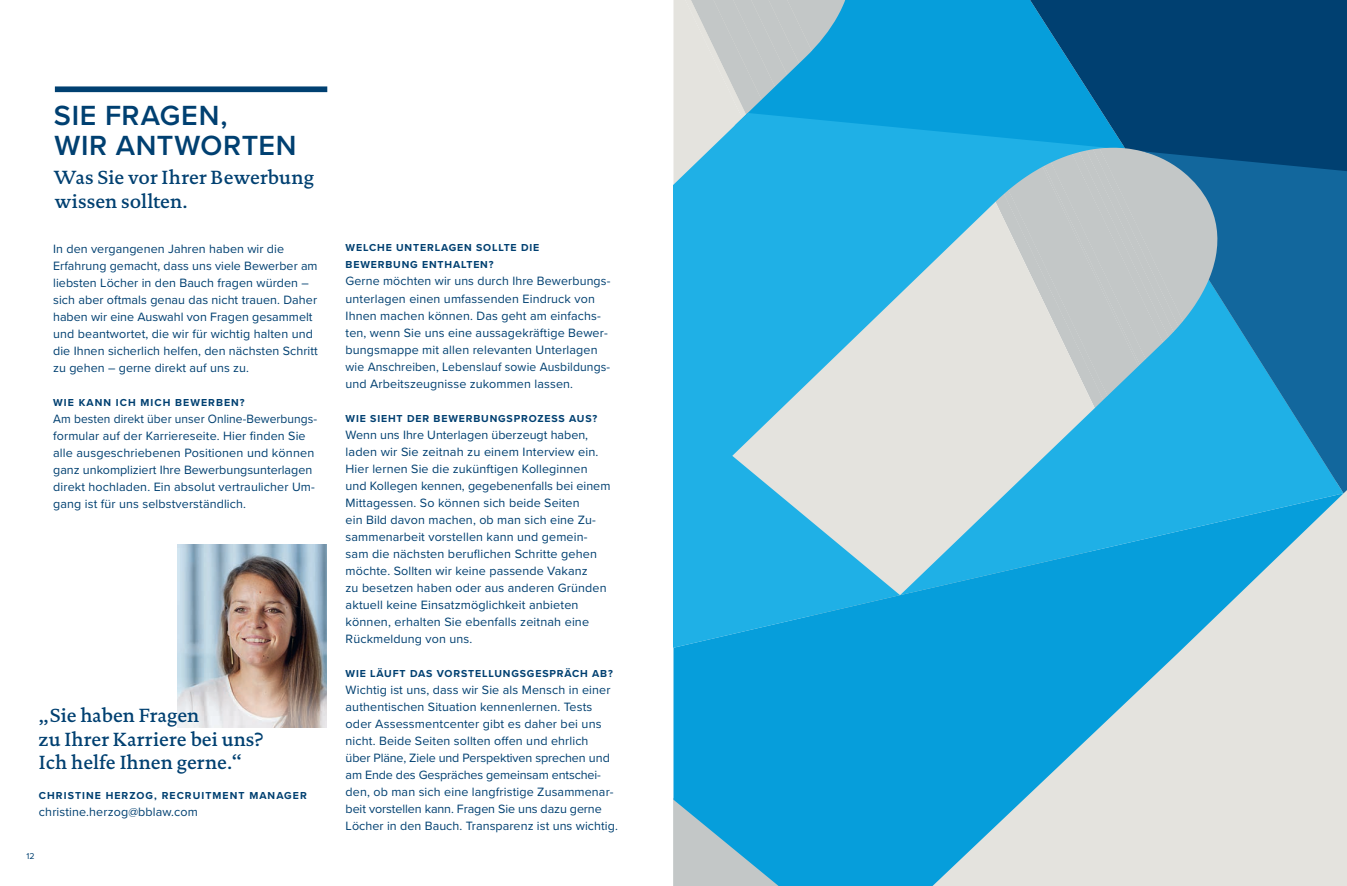
<style>
.page{position:relative;width:1347px;height:886px;background:#fff}
.page>*{position:absolute;margin:0;border:0;box-sizing:border-box;transform-origin:0 0}
.H2_Proxima_Nova_23pt{font:600 28.75px/29.2px "Proxima Nova";letter-spacing:.02em;color:#004071}
._03_Zitat_rechtsbünd{font:500 19.38px/23.8px "DTL Documenta TOT";color:#004071}
.Intro-Text_DTL_Docum{font:500 19.38px/23.8px "DTL Documenta TOT";color:#004071}
.Fließtext_Proxima_No{font:12.5px/17px "Proxima Nova";letter-spacing:.01em;color:#004071}
.Fließtext_Proxima_No-2{font:12.5px/17px "Proxima Nova";letter-spacing:.01em;color:#004071;scale:.96 1}
._03_Zitat_rechtsbünd-2{font:700 10.5px/17.1px "Proxima Nova";letter-spacing:.08em;color:#004071}
._03_Zitat_rechtsbünd-3{font:700 10.5px "Proxima Nova";letter-spacing:.1em;color:#004071}
.t1{font:8.75px "Proxima Nova";color:#004071}
</style>
<div class="page">
<img style="left:177px;top:544px;width:150px;height:183px">
<svg style="left:673px;top:0;width:101px;height:58px;background:#cdd0ce"></svg>
<svg style="left:774px;top:0;width:572px;height:196px;background:#116090"></svg>
<svg style="left:673px;top:58px;width:434px;height:435px;background:#52b8de"></svg>
<svg style="left:900px;top:280px;width:242px;height:213px;background:#bcd5db"></svg>
<svg style="left:673px;top:493px;width:670px;height:393px;background:#5ab9dd"></svg>
<svg style="left:1142px;top:151px;width:204px;height:342px;background:#3793bf"></svg>
<div style="left:55px;top:86px;width:272px;height:6px;background:#004071"></div>
<p class="H2_Proxima_Nova_23pt" style="left:54px;top:100px;width:244px">SIE FRAGEN,<br>WIR ANTWORTEN</p>
<p class="Intro-Text_DTL_Docum" style="left:54px;top:165px;width:261px">Was Sie vor Ihrer Bewerbung wissen sollten.</p>
<p class="Fließtext_Proxima_No" style="left:53px;top:240px;width:266px">In den vergangenen Jahren haben wir die Erfahrung gemacht, dass uns viele Bewerber am liebsten Löcher in den Bauch fragen würden – sich aber oftmals genau das nicht trauen. Daher haben wir eine Auswahl von Fragen gesammelt und beantwortet, die wir für wichtig halten und die Ihnen sicherlich helfen, den nächsten Schritt zu gehen – gerne direkt auf uns zu.</p>
<h3 class="_03_Zitat_rechtsbünd-3" style="left:53px;top:395px;width:193px">WIE KANN ICH MICH BEWERBEN?</h3>
<p class="Fließtext_Proxima_No-2" style="left:53px;top:410px;width:276px">Am besten direkt über unser Online-Bewerbungs&shy;formular auf der Karriereseite. Hier finden Sie alle ausgeschriebenen Positionen und können ganz unkompliziert Ihre Bewerbungsunterlagen direkt hochladen. Ein absolut vertraulicher Um&shy;gang ist für uns selbstverständlich.</p>
<p class="_03_Zitat_rechtsbünd" style="left:39px;top:703px;width:226px">„Sie haben Fragen<br>zu Ihrer Karriere bei uns?<br>Ich helfe Ihnen gerne.“</p>
<p class="_03_Zitat_rechtsbünd-3" style="left:39px;top:787px;width:269px">CHRISTINE HERZOG, RECRUITMENT MANAGER</p>
<p class="Fließtext_Proxima_No" style="left:39px;top:802px;width:160px">christine.herzog@bblaw.com</p>
<p class="t1" style="left:27px;top:850px;width:10px">12</p>
<h3 class="_03_Zitat_rechtsbünd-2" style="left:345px;top:239px;width:195px">WELCHE UNTERLAGEN SOLLTE DIE<br>BEWERBUNG ENTHALTEN?</h3>
<p class="Fließtext_Proxima_No" style="left:345px;top:272px;width:266px">Gerne möchten wir uns durch Ihre Bewerbungs&shy;unterlagen einen umfassenden Eindruck von Ihnen machen können. Das geht am einfachs&shy;ten, wenn Sie uns eine aussagekräftige Bewer&shy;bungsmappe mit allen relevanten Unterlagen wie Anschreiben, Lebenslauf sowie Ausbildungs&shy;und Arbeitszeugnisse zukommen lassen.</p>
<h3 class="_03_Zitat_rechtsbünd-2" style="left:345px;top:409px;width:253px">WIE SIEHT DER BEWERBUNGSPROZESS AUS?</h3>
<p class="Fließtext_Proxima_No" style="left:345px;top:425px;width:266px">Wenn uns Ihre Unterlagen überzeugt haben, laden wir Sie zeitnah zu einem Interview ein.<br>Hier lernen Sie die zukünftigen Kolleginnen und Kollegen kennen, gegebenenfalls bei einem Mittagessen. So können sich beide Seiten<br>ein Bild davon machen, ob man sich eine Zu&shy;sammenarbeit vorstellen kann und gemein&shy;sam die nächsten beruflichen Schritte gehen möchte. Sollten wir keine passende Vakanz<br>zu besetzen haben oder aus anderen Gründen aktuell keine Einsatzmöglichkeit anbieten können, erhalten Sie ebenfalls zeitnah eine Rückmeldung von uns.</p>
<h3 class="_03_Zitat_rechtsbünd-2" style="left:345px;top:664px;width:269px">WIE LÄUFT DAS VORSTELLUNGSGESPRÄCH AB?</h3>
<p class="Fließtext_Proxima_No" style="left:345px;top:680px;width:274px">Wichtig ist uns, dass wir Sie als Mensch in einer authentischen Situation kennenlernen. Tests oder Assessmentcenter gibt es daher bei uns nicht. Beide Seiten sollten offen und ehrlich<br>über Pläne, Ziele und Perspektiven sprechen und am Ende des Gespräches gemeinsam entschei&shy;den, ob man sich eine langfristige Zusammenar&shy;beit vorstellen kann. Fragen Sie uns dazu gerne Löcher in den Bauch. Transparenz ist uns wichtig.</p>
</div>
